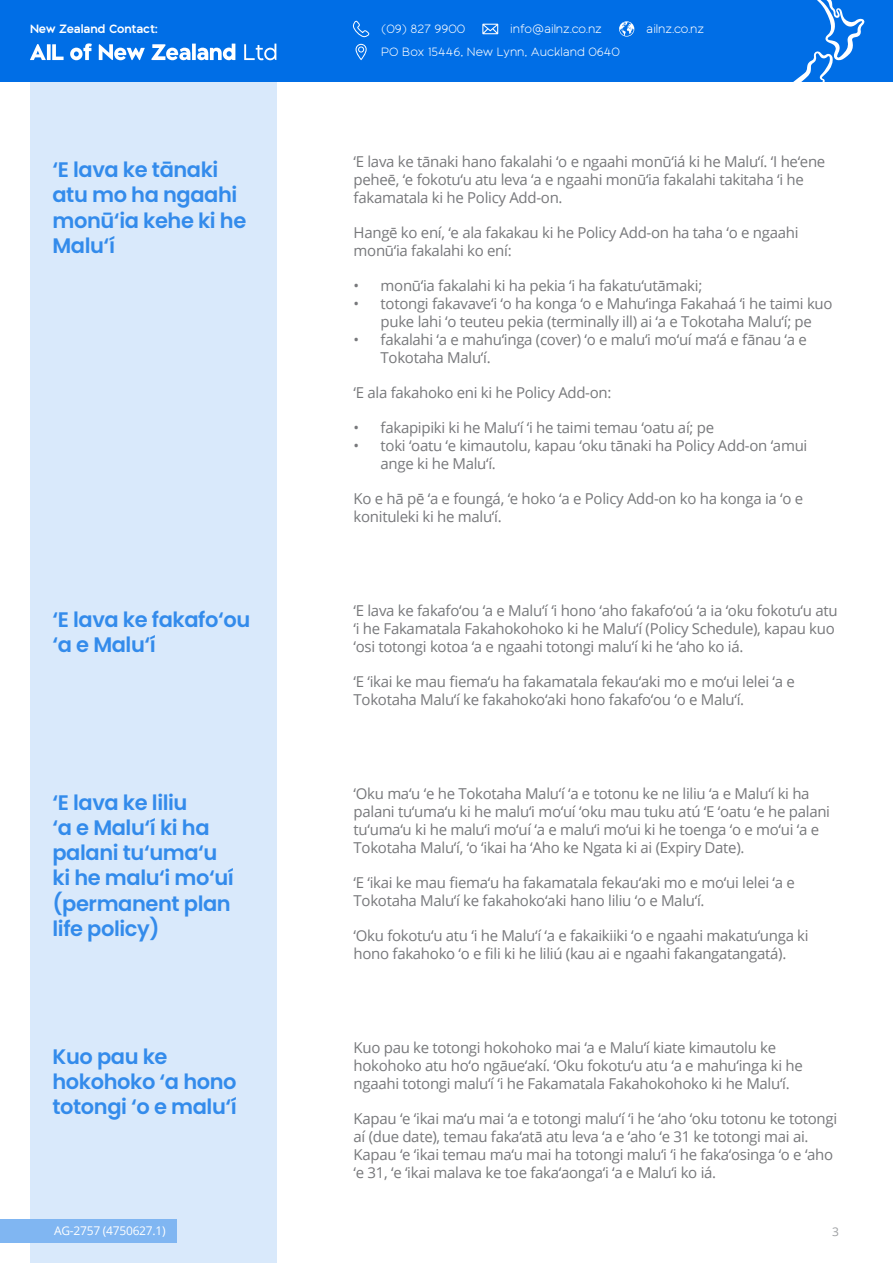
<style>
.page{position:relative;width:893px;height:1263px;background:#fff}
.page>*{position:absolute;margin:0;border:0;box-sizing:border-box;transform-origin:0 0}
.t1{font:600 21px/25.2px "Poppins";letter-spacing:-.02em;color:#338beb}
.t2{font:15px/18px "Open Sans";letter-spacing:-.02em;color:#77787b}
.t3{font:300 12.3px "Black Sans";letter-spacing:-.01em;color:#fff}
.t4{font:600 12.3px "Black Sans";letter-spacing:-.01em;color:#fff}
.t5{font:12px "Open Sans";letter-spacing:-.02em;color:#fff}
.t6{font:12px "Open Sans";color:#9d9fa2}
</style>
<div class="page">
<div style="left:30px;top:81px;width:246px;height:1182px;background:#d9e9fb"></div>
<div style="left:0;top:0;width:893px;height:81px;background:#006ee6"></div>
<svg style="left:777px;top:0;width:88px;height:82px"></svg>
<svg style="left:356px;top:44px;width:11px;height:16px"></svg>
<svg style="left:30px;top:44px;width:16px;height:16px"></svg>
<svg style="left:47px;top:44px;width:4px;height:16px"></svg>
<svg style="left:52px;top:44px;width:12px;height:16px"></svg>
<svg style="left:70px;top:43px;width:22px;height:17px"></svg>
<svg style="left:99px;top:44px;width:46px;height:16px"></svg>
<svg style="left:151px;top:44px;width:39px;height:16px"></svg>
<svg style="left:192px;top:44px;width:4px;height:16px"></svg>
<svg style="left:197px;top:44px;width:38px;height:16px"></svg>
<svg style="left:244px;top:44px;width:32px;height:16px"></svg>
<svg style="left:353px;top:20px;width:16px;height:18px"></svg>
<svg style="left:482px;top:24px;width:16px;height:10px"></svg>
<svg style="left:619px;top:21px;width:15px;height:16px"></svg>
<div style="left:0;top:1219px;width:177px;height:24px;background:#80b6f2"></div>
<p class="t4" style="left:30px;top:21px;width:130px">New Zealand Contact:</p>
<p class="t3" style="left:381px;top:21px;width:86px">(09) 827 9900</p>
<p class="t3" style="left:510px;top:21px;width:93px">info@ailnz.co.nz</p>
<p class="t3" style="left:646px;top:21px;width:60px">ailnz.co.nz</p>
<p class="t3" style="left:381px;top:45px;width:240px">PO Box 15446, New Lynn, Auckland 0640</p>
<h1 class="t1" style="left:52px;top:157px;width:195px">‘E lava ke tānaki atu mo ha ngaahi monū‘ia kehe ki he<br>Malu‘í</h1>
<p class="t2" style="left:354px;top:152px;width:473px">‘E lava ke tānaki hano fakalahi ‘o e ngaahi monū‘iá ki he Malu‘í. ‘I he‘ene peheē, ‘e fokotu‘u atu leva ‘a e ngaahi monū‘ia fakalahi takitaha ‘i he fakamatala ki he Policy Add-on.</p>
<p class="t2" style="left:354px;top:223px;width:446px">Hangē ko ení, ‘e ala fakakau ki he Policy Add-on ha taha ‘o e ngaahi monū‘ia fakalahi ko ení:</p>
<p class="t2" style="left:354px;top:276px;width:350px">• monū‘ia fakalahi ki ha pekia ‘i ha fakatu‘utāmaki;</p>
<p class="t2" style="left:354px;top:294px;width:480px;text-align:center">• totongi fakavave‘i ‘o ha konga ‘o e Mahu‘inga Fakahaá ‘i he taimi kuo puke lahi ‘o teuteu pekia (terminally ill) ai ‘a e Tokotaha Malu‘í; pe</p>
<p class="t2" style="left:381px;top:330px;width:428px;text-indent:-27px">• fakalahi ‘a e mahu‘inga (cover) ‘o e malu‘i mo‘uí ma‘á e fānau ‘a e<br>Tokotaha Malu‘í.</p>
<p class="t2" style="left:354px;top:383px;width:259px">‘E ala fakahoko eni ki he Policy Add-on:</p>
<p class="t2" style="left:354px;top:418px;width:362px">• fakapipiki ki he Malu‘í ‘i he taimi temau ‘oatu aí; pe</p>
<p class="t2" style="left:381px;top:436px;width:428px;text-indent:-27px">• toki ‘oatu ‘e kimautolu, kapau ‘oku tānaki ha Policy Add-on ‘amui ange ki he Malu‘í.</p>
<p class="t2" style="left:354px;top:489px;width:451px">Ko e hā pē ‘a e foungá, ‘e hoko ‘a e Policy Add-on ko ha konga ia ‘o e konituleki ki he malu‘í.</p>
<h1 class="t1" style="left:52px;top:607px;width:199px">‘E lava ke fakafo‘ou ‘a e Malu‘í</h1>
<p class="t2" style="left:354px;top:601px;width:485px">‘E lava ke fakafo‘ou ‘a e Malu‘í ‘i hono ‘aho fakafo‘oú ‘a ia ‘oku fokotu‘u atu ‘i he Fakamatala Fakahokohoko ki he Malu‘í (Policy Schedule), kapau kuo ‘osi totongi kotoa ‘a e ngaahi totongi malu‘í ki he ‘aho ko iá.</p>
<p class="t2" style="left:354px;top:672px;width:443px">‘E ‘ikai ke mau fiema‘u ha fakamatala fekau‘aki mo e mo‘ui lelei ‘a e<br>Tokotaha Malu‘í ke fakahoko‘aki hono fakafo‘ou ‘o e Malu‘í.</p>
<h1 class="t1" style="left:52px;top:790px;width:183px">‘E lava ke liliu<br>‘a e Malu‘í ki ha palani tu‘uma‘u ki he malu‘i mo‘uí (permanent plan life policy)</h1>
<p class="t2" style="left:354px;top:784px;width:478px">‘Oku ma‘u ‘e he Tokotaha Malu‘í ‘a e totonu ke ne liliu ‘a e Malu‘í ki ha palani tu‘uma‘u ki he malu‘i mo‘uí ‘oku mau tuku atú ‘E ‘oatu ‘e he palani tu‘uma‘u ki he malu‘i mo‘uí ‘a e malu‘i mo‘ui ki he toenga ‘o e mo‘ui ‘a e Tokotaha Malu‘í, ‘o ‘ikai ha ‘Aho ke Ngata ki ai (Expiry Date).</p>
<p class="t2" style="left:354px;top:873px;width:443px">‘E ‘ikai ke mau fiema‘u ha fakamatala fekau‘aki mo e mo‘ui lelei ‘a e<br>Tokotaha Malu‘í ke fakahoko‘aki hano liliu ‘o e Malu‘í.</p>
<p class="t2" style="left:354px;top:926px;width:457px">‘Oku fokotu‘u atu ‘i he Malu‘í ‘a e fakaikiiki ‘o e ngaahi makatu‘unga ki hono fakahoko ‘o e fili ki he liliú (kau ai e ngaahi fakangatangatá).</p>
<h1 class="t1" style="left:52px;top:1044px;width:186px">Kuo pau ke hokohoko ‘a hono totongi ‘o e malu‘í</h1>
<p class="t2" style="left:354px;top:1038px;width:451px">Kuo pau ke totongi hokohoko mai ‘a e Malu‘í kiate kimautolu ke hokohoko atu ho‘o ngāue‘akí. ‘Oku fokotu‘u atu ‘a e mahu‘inga ki he ngaahi totongi malu‘í ‘i he Fakamatala Fakahokohoko ki he Malu‘í.</p>
<p class="t2" style="left:354px;top:1109px;width:485px">Kapau ‘e ‘ikai ma‘u mai ‘a e totongi malu‘í ‘i he ‘aho ‘oku totonu ke totongi aí (due date), temau faka‘atā atu leva ‘a e ‘aho ‘e 31 ke totongi mai ai.<br>Kapau ‘e ‘ikai temau ma‘u mai ha totongi malu‘i ‘i he faka‘osinga ‘o e ‘aho ‘e 31, ‘e ‘ikai malava ke toe faka‘aonga‘i ‘a e Malu‘i ko iá.</p>
<p class="t5" style="left:54px;top:1223px;width:113px">AG-2757 (4750627.1)</p>
<p class="t6" style="left:832px;top:1223px;width:8px">3</p>
</div>
